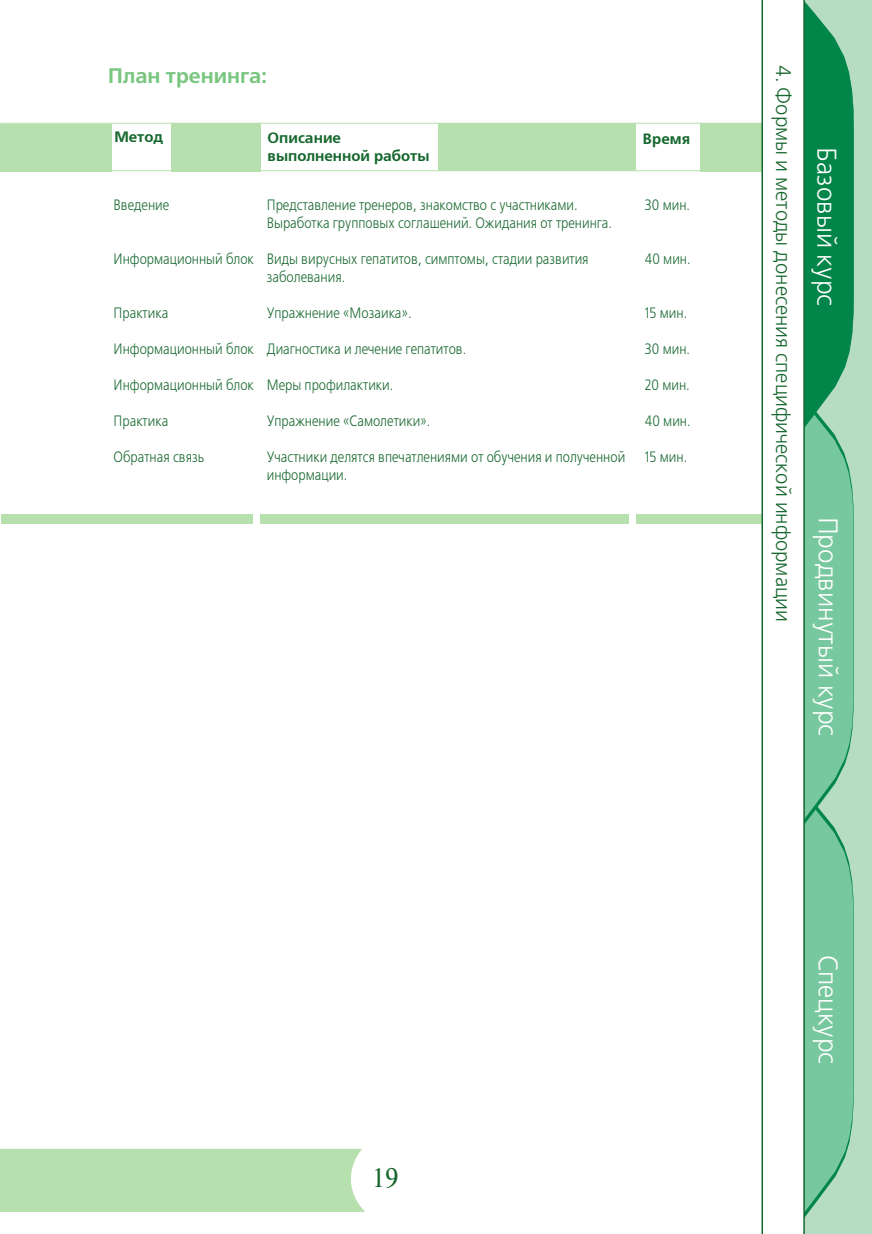
<style>
.page{position:relative;width:872px;height:1234px;background:#fff}
.page>*{position:absolute;margin:0;border:0;box-sizing:border-box;transform-origin:0 0}
.t1{font:27px "Free Set C";color:#fff;scale:.95 1}
.t2{font:27px "Newton C";color:#16672d}
.t3{font:21px "Free Set C";color:#16672d;scale:.95 1}
.t4{font:700 21px "Free Set C";color:#79c681}
.t5{font:15px/18px "Free Set C";color:#16672d;scale:.85 1}
.t6{font:700 15px/18px "Free Set C";color:#16672d}
</style>
<div class="page">
<div style="left:0;top:1149px;width:364px;height:62px;background:#b6e1ae"></div>
<div style="left:351px;top:1129px;width:106px;height:97px;background:#fff;border-radius:50%"></div>
<div style="left:805px;top:0;width:67px;height:1233px;background:#b6ddc2"></div>
<svg style="left:805px;top:0;width:49px;height:1222px;background:#58b586"></svg>
<div style="left:699px;top:123px;width:67px;height:49px;background:#b6e1ae"></div>
<div style="left:171px;top:123px;width:89px;height:49px;background:#b6e1ae"></div>
<div style="left:439px;top:124px;width:197px;height:47px;background:#b6e1ae"></div>
<div style="left:0;top:124px;width:111px;height:47px;background:#b6e1ae"></div>
<div style="left:1px;top:514px;width:760px;height:10px;background:#b6e1ae"></div>
<hr style="left:0;top:123px;width:768px;height:1px;background:#b6e1ae">
<hr style="left:0;top:170px;width:770px;height:1px;background:#b6e1ae">
<div style="left:253px;top:498px;width:7px;height:57px;background:#fff"></div>
<div style="left:629px;top:495px;width:7px;height:57px;background:#fff"></div>
<svg style="left:761px;top:0;width:44px;height:1233px"></svg>
<h2 class="t4" style="left:108px;top:64px;width:160px">План тренинга:</h2>
<p class="t6" style="left:114px;top:128px;width:50px">Метод</p>
<p class="t6" style="left:268px;top:130px;width:163px">Описание выполненной работы</p>
<p class="t6" style="left:643px;top:130px;width:49px">Время</p>
<p class="t5" style="left:267px;top:196px;width:408px">Представление тренеров, знакомство с участниками.<br>Выработка групповых соглашений. Ожидания от тренинга.</p>
<p class="t5" style="left:267px;top:250px;width:380px">Виды вирусных гепатитов, симптомы, стадии развития заболевания.</p>
<p class="t5" style="left:267px;top:304px;width:172px">Упражнение «Мозаика».</p>
<p class="t5" style="left:267px;top:340px;width:236px">Диагностика и лечение гепатитов.</p>
<p class="t5" style="left:267px;top:376px;width:150px">Меры профилактики.</p>
<p class="t5" style="left:267px;top:412px;width:194px">Упражнение «Самолетики».</p>
<p class="t5" style="left:267px;top:448px;width:423px">Участники делятся впечатлениями от обучения и полученной информации.</p>
<p class="t5" style="left:645px;top:196px;width:55px">30 мин.</p>
<p class="t5" style="left:114px;top:196px;width:67px">Введение</p>
<p class="t5" style="left:114px;top:250px;width:167px">Информационный блок</p>
<p class="t5" style="left:645px;top:250px;width:55px">40 мин.</p>
<p class="t5" style="left:645px;top:304px;width:51px">15 мин.</p>
<p class="t5" style="left:645px;top:340px;width:55px">30 мин.</p>
<p class="t5" style="left:645px;top:376px;width:54px">20 мин.</p>
<p class="t5" style="left:645px;top:412px;width:55px">40 мин.</p>
<p class="t5" style="left:645px;top:448px;width:51px">15 мин.</p>
<p class="t5" style="left:114px;top:304px;width:66px">Практика</p>
<p class="t5" style="left:114px;top:340px;width:167px">Информационный блок</p>
<p class="t5" style="left:114px;top:376px;width:167px">Информационный блок</p>
<p class="t5" style="left:114px;top:412px;width:66px">Практика</p>
<p class="t5" style="left:114px;top:448px;width:109px">Обратная связь</p>
<h2 class="t3" style="left:794px;top:65px;width:588px;rotate:90deg">4. Формы и методы донесения специфической информации</h2>
<h1 class="t1" style="left:841px;top:147px;width:169px;rotate:90deg">Базовый курс</h1>
<h1 class="t1" style="left:842px;top:516px;width:232px;rotate:90deg">Продвинутый курс</h1>
<h1 class="t2" style="left:372px;top:1162px;width:28px">19</h1>
<h1 class="t1" style="left:842px;top:954px;width:117px;rotate:90deg">Спецкурс</h1>
</div>
